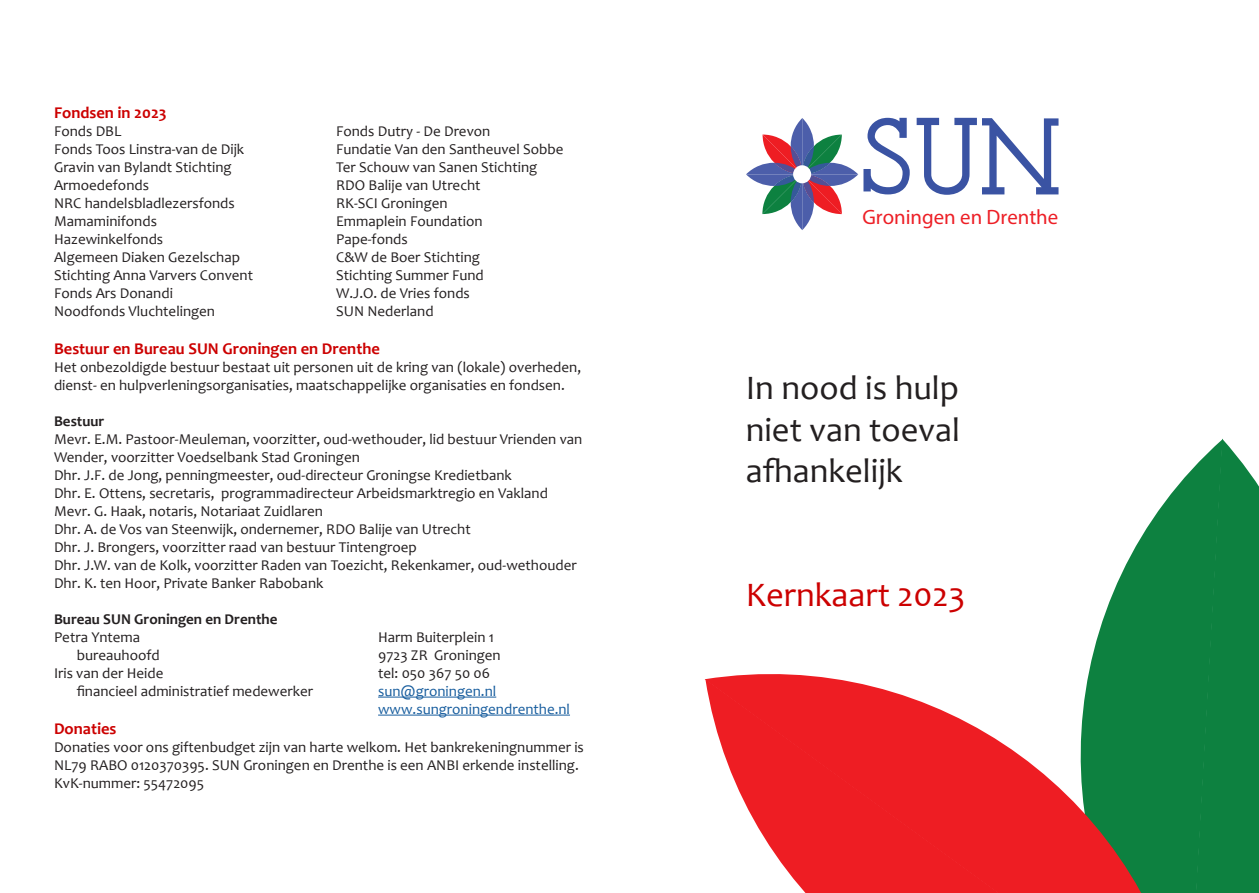
<style>
.page{position:relative;width:1259px;height:893px;background:#fff}
.page>*{position:absolute;margin:0;border:0;box-sizing:border-box;transform-origin:0 0}
.t1{font:115.2px "Presse Unregistered";color:#3a53a3}
.t2{font:34.5px "Candara";color:#231f20}
.t3{font:34.5px "Candara";color:#c00}
.t4{font:20.85px "Myriad Pro";color:#ed1f26}
.t5{font:700 16.5px "Candara";color:#c00}
.t6{font:15px/18px "Candara";color:#231f20}
.t7{font:15px "Candara";color:#175d9e}
.t8{font:700 15px "Candara";color:#231f20}
</style>
<div class="page">
<svg style="left:1096px;top:475px;width:91px;height:168px;fill:#0d8140"></svg>
<div style="left:1187px;top:439px;width:72px;height:454px;background:#0d8140"></div>
<svg style="left:704px;top:643px;width:484px;height:250px;fill:#ee1d23"></svg>
<svg style="left:746px;top:118px;width:112px;height:112px"></svg>
<div style="left:793px;top:165px;width:18px;height:18px;background:#fff;border-radius:50%"></div>
<hr style="left:378px;top:697px;width:118px;height:1px;background:#175d9e">
<hr style="left:378px;top:715px;width:192px;height:1px;background:#175d9e">
<p class="t5" style="left:54px;top:103px;width:114px">Fondsen in 2023</p>
<p class="t6" style="left:54px;top:122px;width:69px">Fonds DBL</p>
<p class="t6" style="left:336px;top:122px;width:156px">Fonds Dutry - De Drevon</p>
<p class="t6" style="left:54px;top:140px;width:192px">Fonds Toos Linstra-van de Dijk</p>
<p class="t6" style="left:336px;top:140px;width:229px">Fundatie Van den Santheuvel Sobbe</p>
<p class="t6" style="left:54px;top:158px;width:179px">Gravin van Bylandt Stichting</p>
<p class="t6" style="left:336px;top:158px;width:203px">Ter Schouw van Sanen Stichting</p>
<p class="t6" style="left:54px;top:176px;width:96px">Armoedefonds</p>
<p class="t6" style="left:336px;top:176px;width:146px">RDO Balije van Utrecht</p>
<p class="t6" style="left:54px;top:194px;width:182px">NRC handelsbladlezersfonds</p>
<p class="t6" style="left:336px;top:194px;width:113px">RK-SCI Groningen</p>
<p class="t6" style="left:54px;top:212px;width:104px">Mamaminifonds</p>
<p class="t6" style="left:336px;top:212px;width:148px">Emmaplein Foundation</p>
<p class="t6" style="left:54px;top:230px;width:111px">Hazewinkelfonds</p>
<p class="t6" style="left:336px;top:230px;width:73px">Pape-fonds</p>
<p class="t6" style="left:54px;top:248px;width:188px">Algemeen Diaken Gezelschap</p>
<p class="t6" style="left:336px;top:248px;width:145px">C&amp;W de Boer Stichting</p>
<p class="t6" style="left:54px;top:266px;width:201px">Stichting Anna Varvers Convent</p>
<p class="t6" style="left:336px;top:266px;width:149px">Stichting Summer Fund</p>
<p class="t6" style="left:54px;top:284px;width:120px">Fonds Ars Donandi</p>
<p class="t6" style="left:336px;top:284px;width:135px">W.J.O. de Vries fonds</p>
<p class="t6" style="left:54px;top:302px;width:163px">Noodfonds Vluchtelingen</p>
<p class="t6" style="left:336px;top:302px;width:99px">SUN Nederland</p>
<p class="t5" style="left:54px;top:338px;width:327px">Bestuur en Bureau SUN Groningen en Drenthe</p>
<p class="t6" style="left:54px;top:358px;width:528px">Het onbezoldigde bestuur bestaat uit personen uit de kring van (lokale) overheden, dienst- en hulpverleningsorganisaties, maatschappelijke organisaties en fondsen.</p>
<p class="t8" style="left:54px;top:412px;width:52px">Bestuur</p>
<p class="t6" style="left:54px;top:430px;width:530px">Mevr. E.M. Pastoor-Meuleman, voorzitter, oud-wethouder, lid bestuur Vrienden van<br>Wender, voorzitter Voedselbank Stad Groningen</p>
<p class="t6" style="left:54px;top:466px;width:459px">Dhr. J.F. de Jong, penningmeester, oud-directeur Groningse Kredietbank</p>
<p class="t6" style="left:54px;top:484px;width:495px">Dhr. E. Ottens, secretaris, programmadirecteur Arbeidsmarktregio en Vakland</p>
<p class="t6" style="left:54px;top:502px;width:270px">Mevr. G. Haak, notaris, Notariaat Zuidlaren</p>
<p class="t6" style="left:54px;top:520px;width:418px">Dhr. A. de Vos van Steenwijk, ondernemer, RDO Balije van Utrecht</p>
<p class="t6" style="left:54px;top:538px;width:364px">Dhr. J. Brongers, voorzitter raad van bestuur Tintengroep</p>
<p class="t6" style="left:54px;top:556px;width:524px">Dhr. J.W. van de Kolk, voorzitter Raden van Toezicht, Rekenkamer, oud-wethouder</p>
<p class="t6" style="left:54px;top:574px;width:271px">Dhr. K. ten Hoor, Private Banker Rabobank</p>
<p class="t8" style="left:54px;top:610px;width:225px">Bureau SUN Groningen en Drenthe</p>
<p class="t6" style="left:54px;top:628px;width:88px">Petra Yntema</p>
<p class="t6" style="left:378px;top:628px;width:117px">Harm Buiterplein 1</p>
<p class="t6" style="left:77px;top:646px;width:85px">bureauhoofd</p>
<p class="t6" style="left:378px;top:646px;width:124px">9723 ZR Groningen</p>
<p class="t6" style="left:54px;top:664px;width:111px">Iris van der Heide</p>
<p class="t6" style="left:378px;top:664px;width:113px">tel: 050 367 50 06</p>
<p class="t6" style="left:77px;top:682px;width:238px">financieel administratief medewerker</p>
<p class="t7" style="left:378px;top:682px;width:120px">sun@groningen.nl</p>
<p class="t7" style="left:378px;top:700px;width:193px">www.sungroningendrenthe.nl</p>
<p class="t5" style="left:54px;top:718px;width:64px">Donaties</p>
<p class="t6" style="left:54px;top:738px;width:531px">Donaties voor ons giftenbudget zijn van harte welkom. Het bankrekeningnummer is<br>NL79 RABO 0120370395. SUN Groningen en Drenthe is een ANBI erkende instelling.<br>KvK-nummer: 55472095</p>
<p class="t1" style="left:858px;top:108px;width:206px">SUN</p>
<p class="t4" style="left:862px;top:204px;width:197px">Groningen en Drenthe</p>
<p class="t2" style="left:746px;top:366px;width:215px">In nood is hulp</p>
<p class="t2" style="left:746px;top:408px;width:216px">niet van toeval</p>
<p class="t2" style="left:746px;top:449px;width:158px">afhankelijk</p>
<p class="t3" style="left:746px;top:573px;width:221px">Kernkaart 2023</p>
</div>
